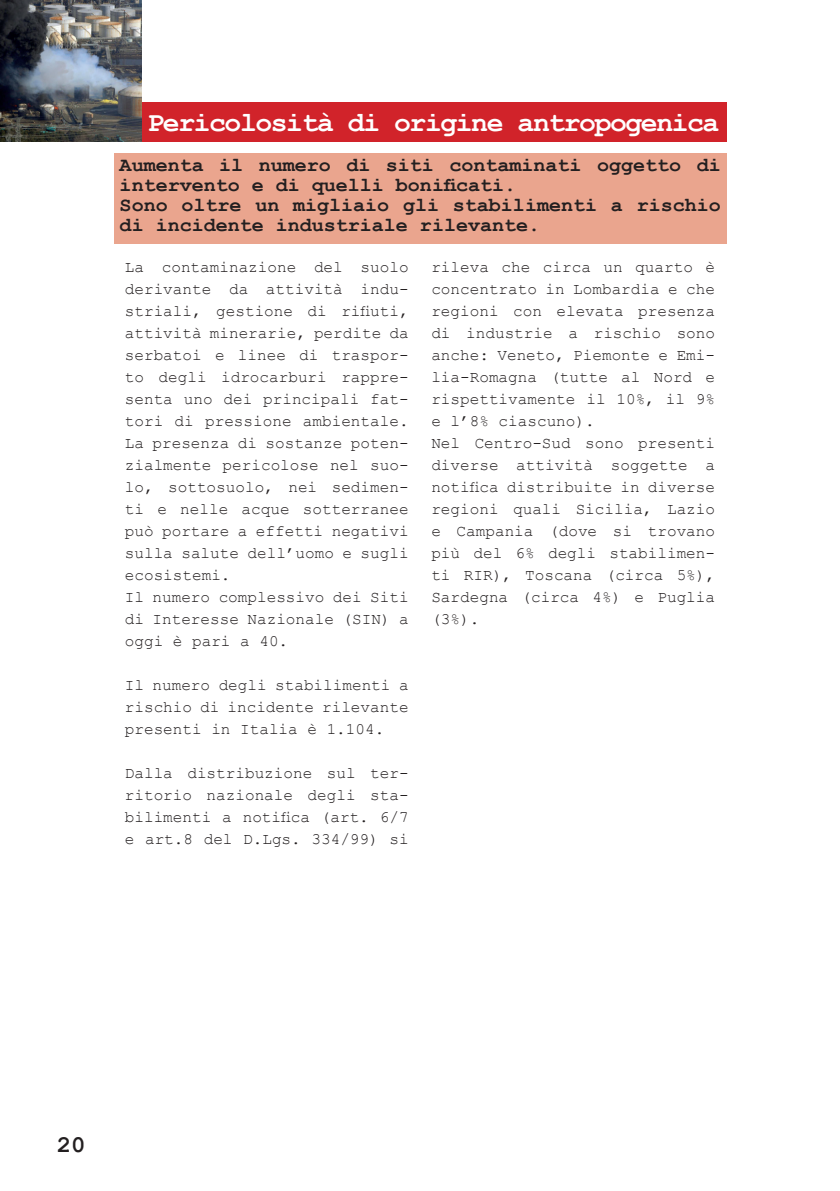
<style>
.page{position:relative;width:840px;height:1191px;background:#fff}
.page>*{position:absolute;margin:0;border:0;box-sizing:border-box;transform-origin:0 0}
.t1{font:700 28px "Courier New";letter-spacing:-.05em;color:#fff}
.t2{font:700 24px "Courier New";color:#231f20}
.t3{font:700 20px/20px "Courier New";color:#231f20}
.t4{font:16px/22px "Courier New";color:#231f20}
</style>
<div class="page">
<div style="left:0;top:102px;width:726px;height:40px;background:#d1232a"></div>
<img style="left:0;top:0;width:142px;height:142px">
<div style="left:114px;top:153px;width:612px;height:91px;background:#eaa58e"></div>
<h1 class="t1" style="left:147px;top:105px;width:573px">Pericolosità di origine antropogenica</h1>
<p class="t3" style="left:120px;top:155px;width:602px">Aumenta il numero di siti contaminati oggetto di intervento e di quelli bonificati.<br>Sono oltre un migliaio gli stabilimenti a rischio di incidente industriale rilevante.</p>
<p class="t4" style="left:125px;top:255px;width:285px">La contaminazione del suolo derivante da attività indu&shy;striali, gestione di rifiuti, attività minerarie, perdite da serbatoi e linee di traspor&shy;to degli idrocarburi rappre&shy;senta uno dei principali fat&shy;tori di pressione ambientale.<br>La presenza di sostanze poten&shy;zialmente pericolose nel suo&shy;lo, sottosuolo, nei sedimen&shy;ti e nelle acque sotterranee può portare a effetti negativi sulla salute dell’uomo e sugli ecosistemi.<br>Il numero complessivo dei Siti di Interesse Nazionale (SIN) a oggi è pari a 40.</p>
<p class="t4" style="left:125px;top:673px;width:285px;text-align:justify">Il numero degli stabilimenti a rischio di incidente rilevante presenti in Italia è 1.104.</p>
<p class="t4" style="left:125px;top:761px;width:285px;text-align:justify">Dalla distribuzione sul ter&shy;ritorio nazionale degli sta&shy;bilimenti a notifica (art. 6/7 e art.8 del D.Lgs. 334/99) si</p>
<p class="t4" style="left:431px;top:255px;width:285px">rileva che circa un quarto è concentrato in Lombardia e che regioni con elevata presenza di industrie a rischio sono anche: Veneto, Piemonte e Emi&shy;lia-Romagna (tutte al Nord e rispettivamente il 10%, il 9% e l’8% ciascuno).<br>Nel Centro-Sud sono presenti diverse attività soggette a notifica distribuite in diverse regioni quali Sicilia, Lazio e Campania (dove si trovano più del 6% degli stabilimen&shy;ti RIR), Toscana (circa 5%),<br>Sardegna (circa 4%) e Puglia (3%).</p>
<h2 class="t2" style="left:57px;top:1130px;width:30px">20</h2>
</div>
